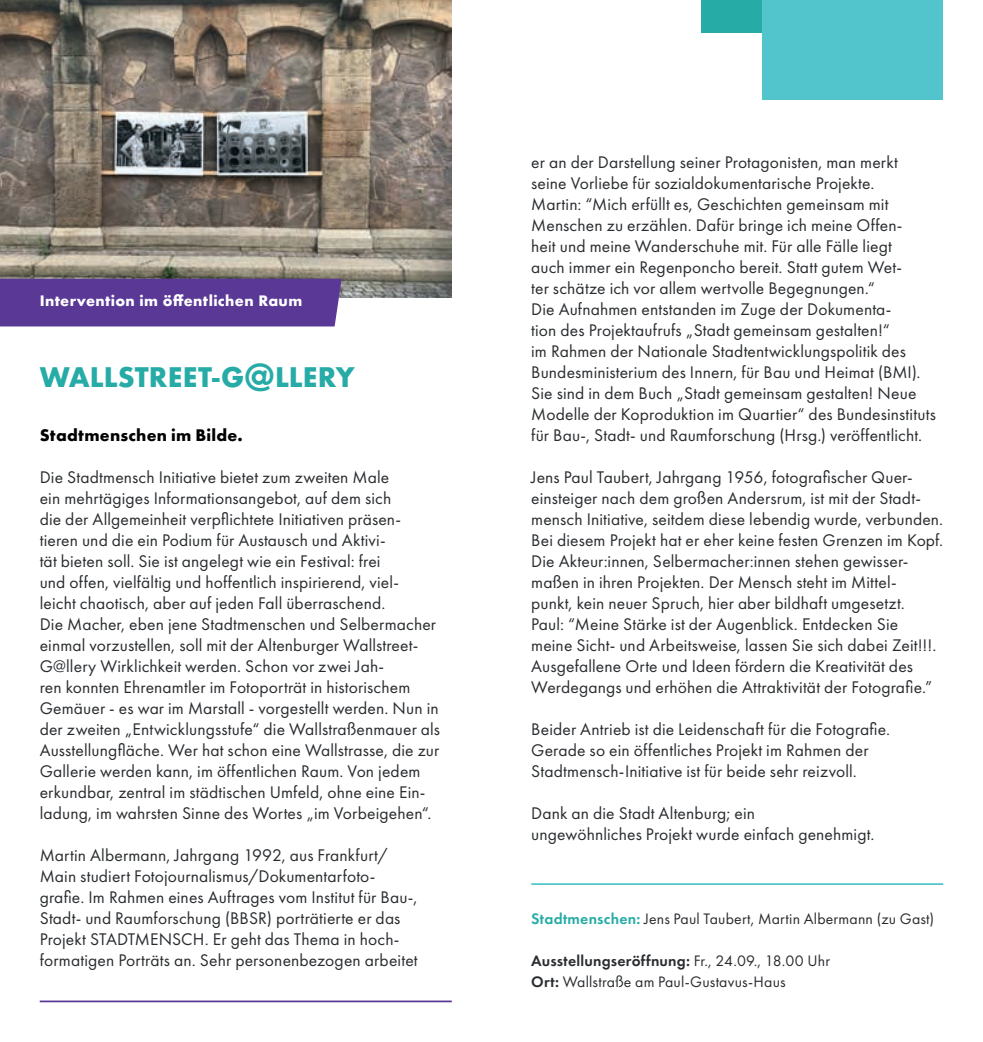
<style>
.page{position:relative;width:983px;height:1042px;background:#fff}
.page>*{position:absolute;margin:0;border:0;box-sizing:border-box;transform-origin:0 0}
.t1{font:700 26.25px "Futura";color:#27aba7}
.t2{font:17.5px/21px "Futura PT";letter-spacing:.01em;color:#292c2f}
.t3{font:700 17.5px "Futura PT";letter-spacing:.015em;color:#000}
.t4{font:15.75px/21px "Futura PT";letter-spacing:.01em;color:#292c2f}
.t5{font:700 14px "Futura";letter-spacing:.025em;color:#fff}
.s1{font-size:35px}
.s2{font-weight:600;color:#27aba7}
.s3{font-weight:600}
</style>
<div class="page">
<hr style="left:531px;top:883px;width:412px;height:2px;background:#52c4cb">
<img style="left:0;top:0;width:451px;height:298px">
<div style="left:701px;top:0;width:150px;height:33px;background:#27aba7"></div>
<div style="left:0;top:279px;width:341px;height:47px;background:#593896"></div>
<div style="left:762px;top:0;width:181px;height:99px;background:#52c4cb"></div>
<hr style="left:40px;top:1000px;width:411px;height:2px;background:#593896">
<p class="t5" style="left:40px;top:291px;width:264px">Intervention im öffentlichen Raum</p>
<h1 class="t1" style="left:40px;top:358px;width:316px">WALLSTREET-G<span class="s1">@</span>LLERY</h1>
<p class="t3" style="left:40px;top:424px;width:205px">Stadtmenschen im Bilde.</p>
<p class="t2" style="left:40px;top:467px;width:402px">Die Stadtmensch Initiative bietet zum zweiten Male<br>ein mehrtägiges Informationsangebot, auf dem sich<br>die der Allgemeinheit verpflichtete Initiativen präsen&shy;tieren und die ein Podium für Austausch und Aktivi-<br>tät bieten soll. Sie ist angelegt wie ein Festival: frei<br>und offen, vielfältig und hoffentlich inspirierend, viel-<br>leicht chaotisch, aber auf jeden Fall überraschend.<br>Die Macher, eben jene Stadtmenschen und Selbermacher einmal vorzustellen, soll mit der Altenburger Wallstreet-G@llery Wirklichkeit werden. Schon vor zwei Jah-<br>ren konnten Ehrenamtler im Fotoporträt in historischem Gemäuer - es war im Marstall - vorgestellt werden. Nun in der zweiten „Entwicklungsstufe“ die Wallstraßenmauer als Ausstellungfläche. Wer hat schon eine Wallstrasse, die zur Gallerie werden kann, im öffentlichen Raum. Von jedem erkundbar, zentral im städtischen Umfeld, ohne eine Ein&shy;ladung, im wahrsten Sinne des Wortes „im Vorbeigehen“.</p>
<p class="t2" style="left:40px;top:845px;width:379px">Martin Albermann, Jahrgang 1992, aus Frankfurt/ Main studiert Fotojournalismus/Dokumentarfoto&shy;grafie. Im Rahmen eines Auftrages vom Institut für Bau-, Stadt- und Raumforschung (BBSR) porträtierte er das Projekt STADTMENSCH. Er geht das Thema in hoch&shy;formatigen Porträts an. Sehr personenbezogen arbeitet</p>
<p class="t2" style="left:531px;top:152px;width:406px">er an der Darstellung seiner Protagonisten, man merkt seine Vorliebe für sozialdokumentarische Projekte.<br>Martin: “Mich erfüllt es, Geschichten gemeinsam mit Menschen zu erzählen. Dafür bringe ich meine Offen-<br>heit und meine Wanderschuhe mit. Für alle Fälle liegt<br>auch immer ein Regenponcho bereit. Statt gutem Wet-<br>ter schätze ich vor allem wertvolle Begegnungen.“<br>Die Aufnahmen entstanden im Zuge der Dokumenta-<br>tion des Projektaufrufs „Stadt gemeinsam gestalten!“<br>im Rahmen der Nationale Stadtentwicklungspolitik des Bundesministerium des Innern, für Bau und Heimat (BMI).<br>Sie sind in dem Buch „Stadt gemeinsam gestalten! Neue Modelle der Koproduktion im Quartier“ des Bundesinstituts für Bau-, Stadt- und Raumforschung (Hrsg.) veröffentlicht.</p>
<p class="t2" style="left:531px;top:467px;width:413px">Jens Paul Taubert, Jahrgang 1956, fotografischer Quer&shy;einsteiger nach dem großen Andersrum, ist mit der Stadt&shy;mensch Initiative, seitdem diese lebendig wurde, verbunden.<br>Bei diesem Projekt hat er eher keine festen Grenzen im Kopf.<br>Die Akteur:innen, Selbermacher:innen stehen gewisser&shy;maßen in ihren Projekten. Der Mensch steht im Mittel-<br>punkt, kein neuer Spruch, hier aber bildhaft umgesetzt.<br>Paul: “Meine Stärke ist der Augenblick. Entdecken Sie meine Sicht- und Arbeitsweise, lassen Sie sich dabei Zeit!!!.<br>Ausgefallene Orte und Ideen fördern die Kreativität des Werdegangs und erhöhen die Attraktivität der Fotografie.”</p>
<p class="t2" style="left:531px;top:719px;width:360px">Beider Antrieb ist die Leidenschaft für die Fotografie.<br>Gerade so ein öffentliches Projekt im Rahmen der<br>Stadtmensch-Initiative ist für beide sehr reizvoll.</p>
<p class="t2" style="left:531px;top:803px;width:345px">Dank an die Stadt Altenburg; ein<br>ungewöhnliches Projekt wurde einfach genehmigt.</p>
<p class="t4" style="left:531px;top:908px;width:404px"><span class="s2">Stadtmenschen:</span> Jens Paul Taubert, Martin Albermann (zu Gast)</p>
<p class="t4" style="left:531px;top:950px;width:300px"><span class="s3">Ausstellungseröffnung:</span> Fr., 24.09., 18.00 Uhr<br><span class="s3">Ort:</span> Wallstraße am Paul-Gustavus-Haus</p>
</div>
